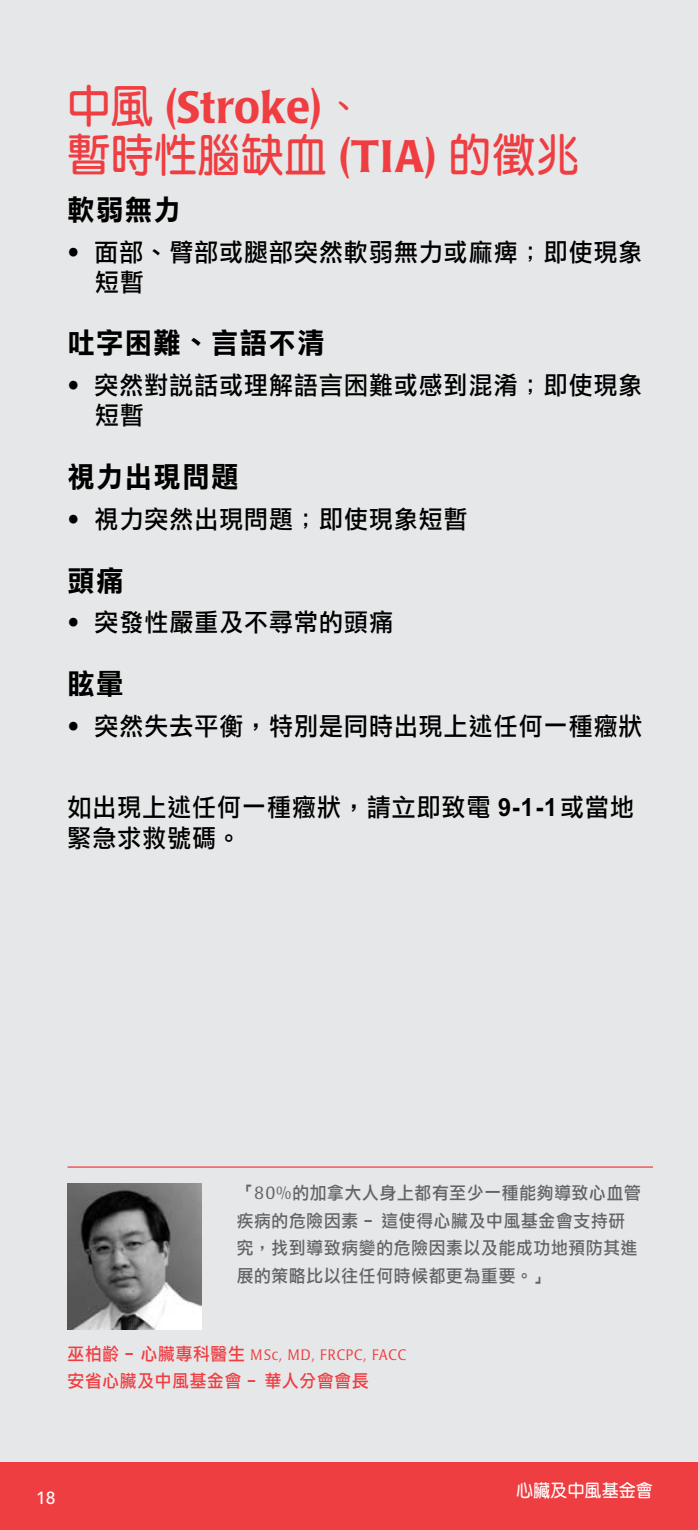
<style>
.page{position:relative;width:698px;height:1530px;background:#e6e7e8}
.page>*{position:absolute;margin:0;border:0;box-sizing:border-box;transform-origin:0 0}
.t1{font:700 45px "Yen Round";letter-spacing:.015em;color:#ef3e42;scale:.95 1}
.t2{font:500 45px "Poppl Laudatio";letter-spacing:.015em;color:#ef3e42;scale:.95 1}
.t3{font:28.75px "DF Li Hei Bd HK BF";letter-spacing:.05em;color:#000;scale:.95 1}
.t4{font:25px/30px "DF Li Hei Md HK BF";letter-spacing:.05em;color:#000;scale:.95 1}
.t5{font:17.5px/27.5px "DF Li Hei Md HK BF";letter-spacing:.05em;color:#636467;scale:.95 1}
.t6{font:17.5px "DF Li Hei Md HK BF";letter-spacing:.05em;color:#ef3e42;scale:.95 1}
.t7{font:700 17.5px "Yen Round";letter-spacing:.03em;color:#fff;scale:.95 1}
.t8{font:500 17.5px "Avenir";color:#fff}
.t9{font:300 15px "Poppl Laudatio";letter-spacing:.07em;color:#ef3e42;scale:.95 1}
.s1{font-family:"Yen Round";font-weight:700}
.s2{font-family:"Poppl Laudatio";font-weight:500}
.s3{font-family:"Avenir"}
.s4{font-family:"DF Li Hei Bd HK BF"}
.s5{font-family:"Poppl Laudatio";font-weight:300}
.s6{font-family:"DF Li Hei Md HK BF";font-weight:400;font-size:17.5px}
</style>
<div class="page">
<img style="left:68px;top:1184px;width:133px;height:145px">
<hr style="left:68px;top:1166px;width:584px;height:2px;background:#ef3e42">
<div style="left:0;top:1462px;width:698px;height:68px;background:#ef3e42"></div>
<h1 class="t2" style="left:68px;top:82px;width:314px"><span class="s1">中風</span> (Stroke)<span class="s1">、</span></h1>
<h1 class="t1" style="left:68px;top:133px;width:540px">暫時性腦缺血 <span class="s2">(TIA)</span> 的徵兆</h1>
<p class="t3" style="left:68px;top:195px;width:121px">軟弱無力</p>
<p class="t4" style="left:95px;top:238px;width:577px;text-indent:-28px"><span class="s3">•</span> 面部、臂部或腿部突然軟弱無力或麻痺；即使現象短暫</p>
<p class="t3" style="left:68px;top:329px;width:272px">吐字困難、言語不清</p>
<p class="t4" style="left:95px;top:371px;width:577px;text-indent:-28px"><span class="s3">•</span> 突然對說話或理解語言困難或感到混淆；即使現象短暫</p>
<p class="t3" style="left:68px;top:462px;width:181px">視力出現問題</p>
<p class="t4" style="left:68px;top:505px;width:422px"><span class="s3">•</span> 視力突然出現問題；即使現象短暫</p>
<p class="t3" style="left:68px;top:566px;width:60px">頭痛</p>
<p class="t4" style="left:68px;top:608px;width:344px"><span class="s3">•</span> 突發性嚴重及不尋常的頭痛</p>
<p class="t3" style="left:68px;top:669px;width:60px">眩暈</p>
<p class="t4" style="left:68px;top:712px;width:606px"><span class="s3">•</span> 突然失去平衡，特別是同時出現上述任何一種癥狀</p>
<p class="t4" style="left:68px;top:792px;width:597px;line-height:31.2px">如出現上述任何一種癥狀，請立即致電 <span class="s4">9-1-1</span>或當地緊急求救號碼。</p>
<p class="t5" style="left:237px;top:1180px;width:427px">「<span class="s5">80%</span>的加拿大人身上都有至少一種能夠導致心血管疾病的危險因素 ﹣這使得心臟及中風基金會支持研究，找到導致病變的危險因素以及能成功地預防其進展的策略比以往任何時候都更為重要。」</p>
<p class="t9" style="left:67px;top:1346px;width:358px"><span class="s6">巫柏齡 ﹣心臟專科醫生</span> MSc, MD, FRCPC, FACC</p>
<p class="t6" style="left:68px;top:1372px;width:318px">安省心臟及中風基金會 ﹣華人分會會長</p>
<p class="t8" style="left:36px;top:1488px;width:21px">18</p>
<p class="t7" style="left:516px;top:1482px;width:145px">心臟及中風基金會</p>
</div>
